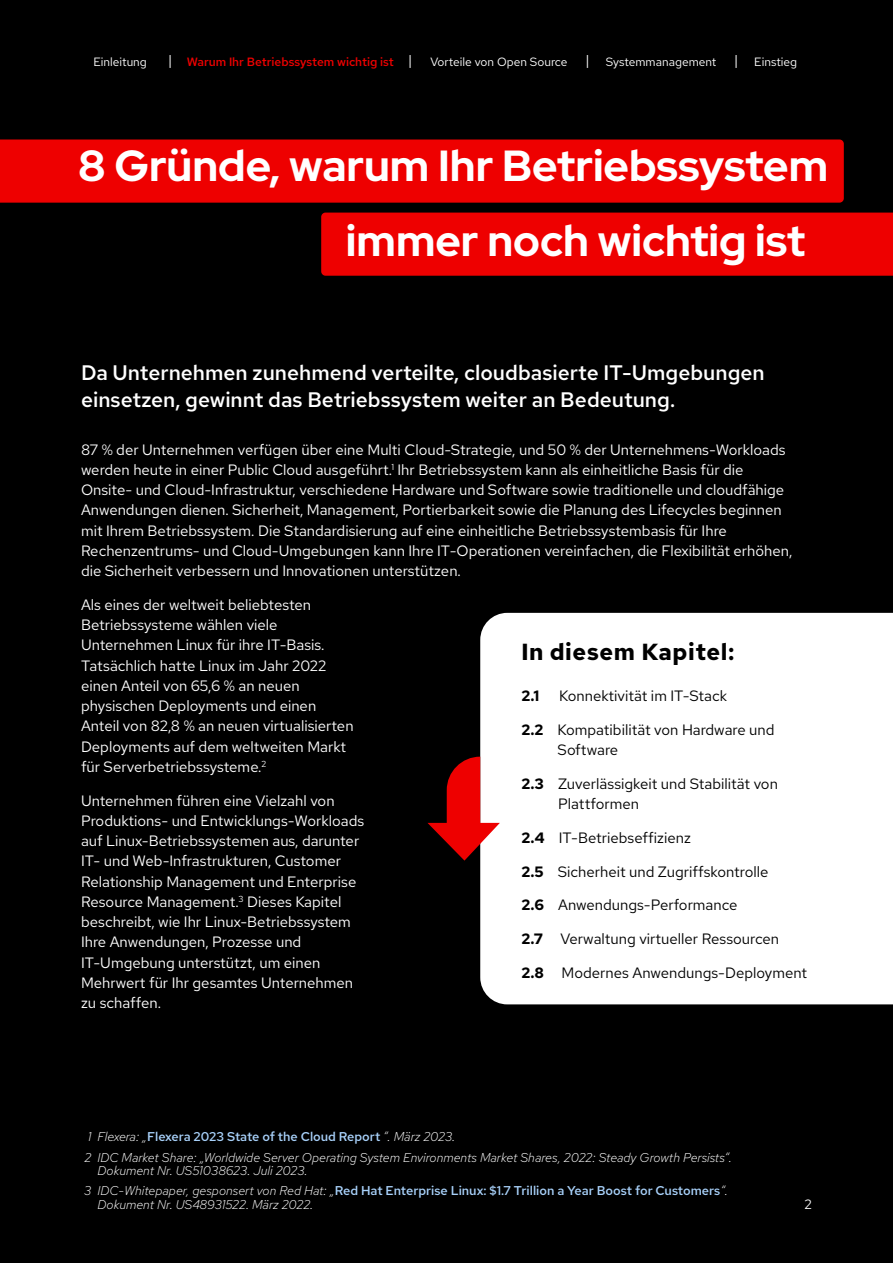
<style>
.page{position:relative;width:893px;height:1263px;background:#000}
.page>*{position:absolute;margin:0;border:0;box-sizing:border-box;transform-origin:0 0}
.t1{font:700 43.5px/74.6px "Red Hat Display";color:#fff}
.t2{font:700 23.25px "Red Hat Text";letter-spacing:.025em;color:#000}
.t3{font:500 21px/27px "Red Hat Text";color:#fff}
.t4{font:15px/20.2px "Red Hat Text";color:#fff}
.t5{font:15px/20.2px "Red Hat Text";color:#000}
.t6{font:700 15px "Red Hat Text";color:#000}
.t7{font:13.5px "Red Hat Text";color:#fff}
.t8{font:italic 300 12.75px/20.2px "Red Hat Text";color:#fff}
.t9{font:12px "Red Hat Text";color:#fff}
.t10{font:500 12px "Red Hat Text";color:#e00}
.s1{font-weight:400;font-size:14.25px;color:#fff}
.s2{font-size:14.25px}
.s3{font-weight:700}
.s4{font-weight:500;font-style:normal;color:#a8d1fa}
</style>
<div class="page">
<div style="left:321px;top:213px;width:572px;height:63px;background:#e00"></div>
<div style="left:0;top:139px;width:844px;height:64px;background:#e00"></div>
<div style="left:480px;top:613px;width:413px;height:391px;background:#fff"></div>
<svg style="left:427px;top:757px;width:73px;height:104px"></svg>
<p class="t9" style="left:93px;top:54px;width:55px">Einleitung</p>
<p class="t10" style="left:168px;top:54px;width:246px"><span class="s1">|</span> Warum Ihr Betriebssystem wichtig ist <span class="s1">|</span></p>
<p class="t9" style="left:430px;top:54px;width:139px">Vorteile von Open Source</p>
<p class="t9" style="left:586px;top:54px;width:213px"><span class="s2">|</span> Systemmanagement <span class="s2">|</span> Einstieg</p>
<h1 class="t1" style="left:346px;top:128px;width:484px;text-indent:-268px">8 Gründe, warum Ihr Betriebssystem immer noch wichtig ist</h1>
<h3 class="t3" style="left:81px;top:359px;width:685px">Da Unternehmen zunehmend verteilte, cloudbasierte IT-Umgebungen einsetzen, gewinnt das Betriebssystem weiter an Bedeutung.</h3>
<p class="t4" style="left:81px;top:439px;width:713px">87 % der Unternehmen verfügen über eine Multi Cloud-Strategie, und 50 % der Unternehmens-Workloads werden heute in einer Public Cloud ausgeführt.<sup>1</sup> Ihr Betriebssystem kann als einheitliche Basis für die Onsite- und Cloud-Infrastruktur, verschiedene Hardware und Software sowie traditionelle und cloudfähige Anwendungen dienen. Sicherheit, Management, Portierbarkeit sowie die Planung des Lifecycles beginnen mit Ihrem Betriebssystem. Die Standardisierung auf eine einheitliche Betriebssystembasis für Ihre Rechenzentrums- und Cloud-Umgebungen kann Ihre IT-Operationen vereinfachen, die Flexibilität erhöhen, die Sicherheit verbessern und Innovationen unterstützen.</p>
<p class="t4" style="left:81px;top:594px;width:274px">Als eines der weltweit beliebtesten Betriebssysteme wählen viele Unternehmen Linux für ihre IT-Basis.<br>Tatsächlich hatte Linux im Jahr 2022 einen Anteil von 65,6 % an neuen physischen Deployments und einen Anteil von 82,8 % an neuen virtualisierten Deployments auf dem weltweiten Markt für Serverbetriebssysteme.<sup>2</sup></p>
<p class="t4" style="left:81px;top:790px;width:285px">Unternehmen führen eine Vielzahl von Produktions- und Entwicklungs-Workloads auf Linux-Betriebssystemen aus, darunter IT- und Web-Infrastrukturen, Customer Relationship Management und Enterprise Resource Management.<sup>3</sup> Dieses Kapitel beschreibt, wie Ihr Linux-Betriebssystem Ihre Anwendungen, Prozesse und IT-Umgebung unterstützt, um einen Mehrwert für Ihr gesamtes Unternehmen zu schaffen.</p>
<h2 class="t2" style="left:521px;top:636px;width:215px">In diesem Kapitel:</h2>
<p class="t6" style="left:521px;top:686px;width:19px">2.1</p>
<p class="t5" style="left:559px;top:685px;width:169px">Konnektivität im IT-Stack</p>
<p class="t5" style="left:557px;top:719px;width:219px;text-indent:-36px"><span class="s3">2.2</span> Kompatibilität von Hardware und<br>Software</p>
<p class="t5" style="left:558px;top:773px;width:221px;text-indent:-37px"><span class="s3">2.3</span> Zuverlässigkeit und Stabilität von<br>Plattformen</p>
<p class="t5" style="left:521px;top:827px;width:171px"><span class="s3">2.4</span> IT-Betriebseffizienz</p>
<p class="t5" style="left:521px;top:861px;width:248px"><span class="s3">2.5</span> Sicherheit und Zugriffskontrolle</p>
<p class="t5" style="left:521px;top:895px;width:218px"><span class="s3">2.6</span> Anwendungs-Performance</p>
<p class="t5" style="left:521px;top:928px;width:259px"><span class="s3">2.7</span> Verwaltung virtueller Ressourcen</p>
<p class="t5" style="left:521px;top:962px;width:287px"><span class="s3">2.8</span> Modernes Anwendungs-Deployment</p>
<p class="t8" style="left:85px;top:1127px;width:649px">1 Flexera: „<span class="s4">Flexera 2023 State of the Cloud Report</span> “. März 2023.<br>2 IDC Market Share: „Worldwide Server Operating System Environments Market Shares, 2022: Steady Growth Persists“.</p>
<p class="t8" style="left:84px;top:1160px;width:645px;text-indent:13px">Dokument Nr. US51038623. Juli 2023.<br>3 IDC-Whitepaper, gesponsert von Red Hat: „<span class="s4">Red Hat Enterprise Linux: $1.7 Trillion a Year Boost for Customers</span>“.</p>
<p class="t8" style="left:97px;top:1194px;width:217px">Dokument Nr. US48931522. März 2022.</p>
<p class="t7" style="left:805px;top:1195px;width:9px">2</p>
</div>
